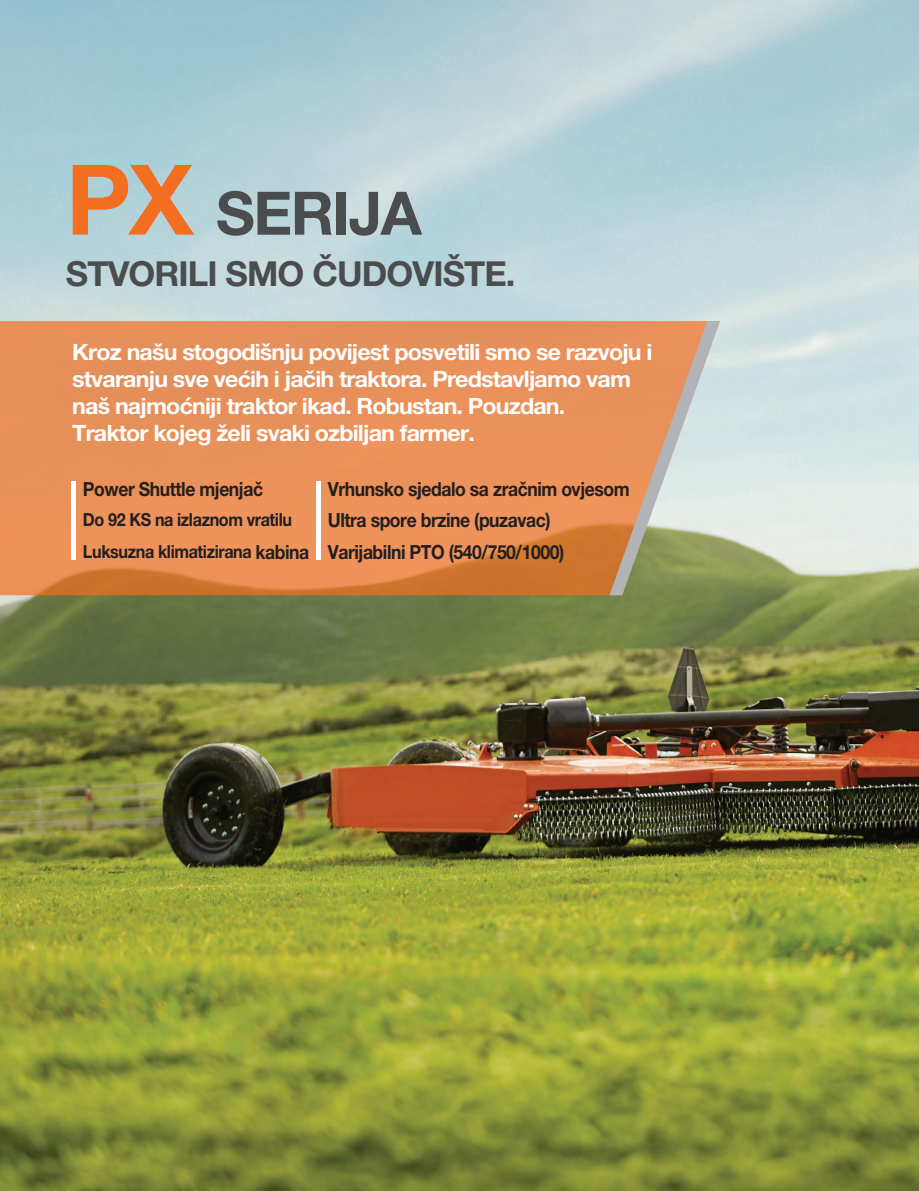
<style>
.page{position:relative;width:919px;height:1191px;background:#fff}
.page>*{position:absolute;margin:0;border:0;box-sizing:border-box;transform-origin:0 0}
.t1{font:700 60px "Helvetica Neue LT Pro";letter-spacing:-.025em;color:#4b4c4d}
.t2{font:700 34.5px "Helvetica Neue LT Pro";letter-spacing:-.025em;color:#4b4c4d}
.t3{font:700 22.5px/27px "Helvetica Neue LT Pro";letter-spacing:-.035em;color:#fff}
.t4{font:700 19.5px/31.5px "Helvetica Neue LT Pro";letter-spacing:-.025em;color:#231f20;scale:.9 1}
.t5{font:700 18px/32.2px "Helvetica Neue LT Pro";letter-spacing:-.025em;color:#231f20;scale:.9 1}
.s1{font-size:97.5px;color:#f36e21}
.s2{font-size:19.5px}
</style>
<div class="page">
<img style="left:0;top:0;width:918px;height:1191px">
<svg style="left:0;top:321px;width:609px;height:274px;background:#e78e56"></svg>
<svg style="left:609px;top:321px;width:111px;height:274px;background:#ccab87"></svg>
<hr style="left:72px;top:481px;width:4px;height:79px;background:#fff">
<div style="left:316px;top:481px;width:5px;height:79px;background:#fff"></div>
<h1 class="t1" style="left:66px;top:176px;width:357px"><span class="s1">PX</span> SERIJA</h1>
<h2 class="t2" style="left:66px;top:252px;width:451px">STVORILI SMO ČUDOVIŠTE.</h2>
<p class="t3" style="left:72px;top:338px;width:581px">Kroz našu stogodišnju povijest posvetili smo se razvoju i stvaranju sve većih i jačih traktora. Predstavljamo vam naš najmoćniji traktor ikad. Robustan. Pouzdan.<br>Traktor kojeg želi svaki ozbiljan farmer.</p>
<p class="t4" style="left:83px;top:473px;width:202px">Power Shuttle mjenjač</p>
<p class="t5" style="left:83px;top:503px;width:253px">Do 92 KS na izlaznom vratilu<br>Luksuzna klimatizirana <span class="s2">kabina</span></p>
<p class="t4" style="left:328px;top:473px;width:337px">Vrhunsko sjedalo sa zračnim ovjesom<br>Ultra spore brzine (puzavac)<br>Varijabilni PTO (540/750/1000)</p>
</div>
